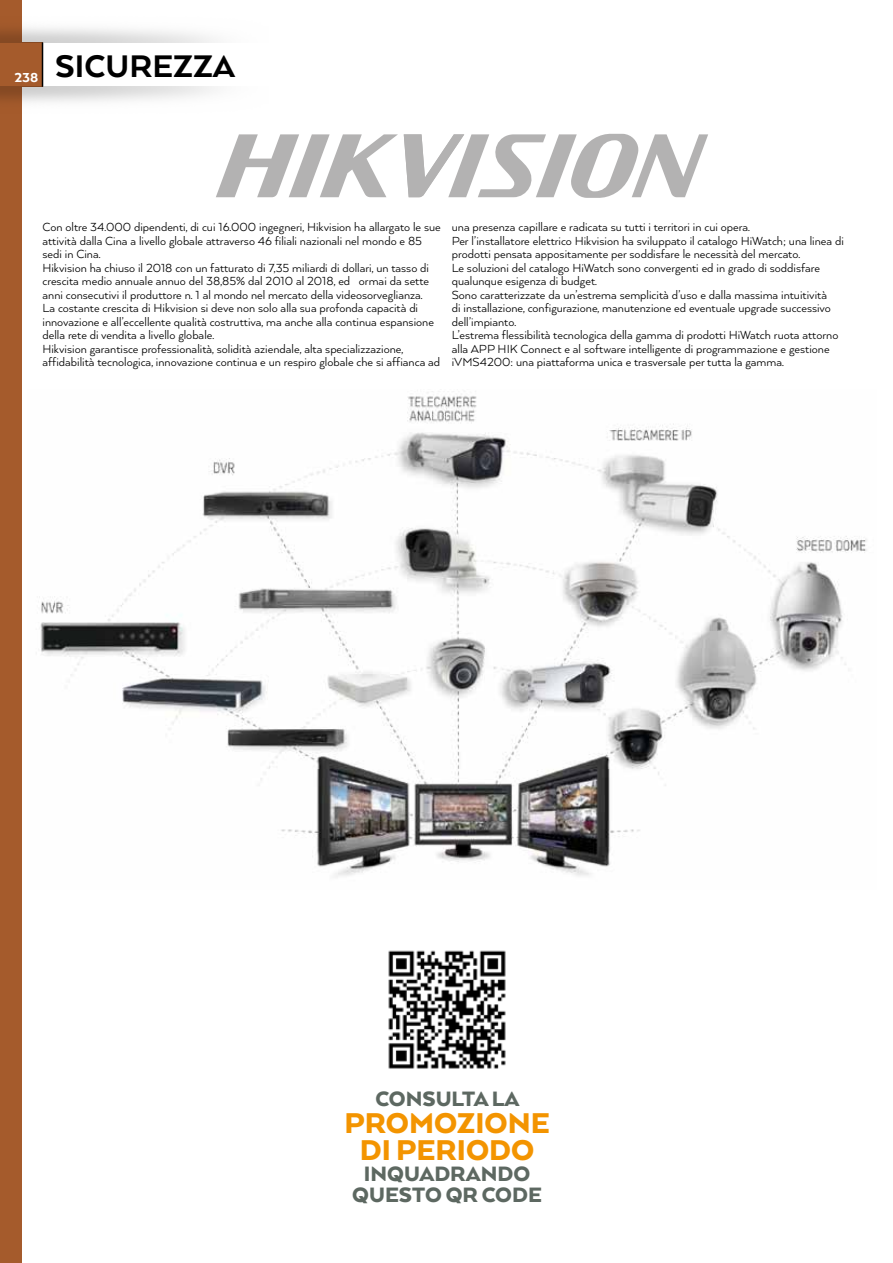
<style>
.page{position:relative;width:893px;height:1263px;background:#fff}
.page>*{position:absolute;margin:0;border:0;box-sizing:border-box;transform-origin:0 0}
.t1{font:800 36px "Arquitecta";color:#000}
.t2{font:900 33px/27px "Arquitecta";color:#f39400;text-align:center}
.t3{font:900 24px/21px "Arquitecta";color:#5d6861;text-align:center}
.t4{font:800 15px "Arquitecta";color:#fff}
.t5{font:13.5px/13.5px "Arquitecta";color:#000}
</style>
<div class="page">
<img style="left:40px;top:391px;width:827px;height:486px">
<div style="left:0;top:0;width:21px;height:1263px;background:#a55b2c"></div>
<svg style="left:216px;top:134px;width:182px;height:63px"></svg>
<svg style="left:404px;top:133px;width:304px;height:65px"></svg>
<img style="left:388px;top:950px;width:118px;height:119px">
<div style="left:0;top:43px;width:43px;height:44px;background:#a55b2c"></div>
<img style="left:0;top:13px;width:215px;height:30px">
<hr style="left:42px;top:43px;width:1px;height:44px;background:#000">
<img style="left:0;top:87px;width:215px;height:29px">
<p class="t4" style="left:14px;top:68px;width:25px">238</p>
<h1 class="t1" style="left:55px;top:43px;width:181px">SICUREZZA</h1>
<p class="t5" style="left:43px;top:220px;width:400px">Con oltre 34.000 dipendenti, di cui 16.000 ingegneri, Hikvision ha allargato le sue attività dalla Cina a livello globale attraverso 46 filiali nazionali nel mondo e 85 sedi in Cina.<br>Hikvision ha chiuso il 2018 con un fatturato di 7,35 miliardi di dollari, un tasso di crescita medio annuale annuo del 38,85% dal 2010 al 2018, ed ormai da sette anni consecutivi il produttore n. 1 al mondo nel mercato della videosorveglianza.<br>La costante crescita di Hikvision si deve non solo alla sua profonda capacità di innovazione e all’eccellente qualità costruttiva, ma anche alla continua espansione della rete di vendita a livello globale.<br>Hikvision garantisce professionalità, solidità aziendale, alta specializzazione, affidabilità tecnologica, innovazione continua e un respiro globale che si affianca ad</p>
<p class="t5" style="left:452px;top:220px;width:394px">una presenza capillare e radicata su tutti i territori in cui opera.<br>Per l’installatore elettrico Hikvision ha sviluppato il catalogo HiWatch; una linea di prodotti pensata appositamente per soddisfare le necessità del mercato.<br>Le soluzioni del catalogo HiWatch sono convergenti ed in grado di soddisfare qualunque esigenza di budget.<br>Sono caratterizzate da un’estrema semplicità d’uso e dalla massima intuitività<br>di installazione, configurazione, manutenzione ed eventuale upgrade successivo dell’impianto.<br>L’estrema flessibilità tecnologica della gamma di prodotti HiWatch ruota attorno alla APP HIK Connect e al software intelligente di programmazione e gestione iVMS4200: una piattaforma unica e trasversale per tutta la gamma.</p>
<h3 class="t3" style="left:375px;top:1088px;width:146px">CONSULTA LA</h3>
<h2 class="t2" style="left:344px;top:1109px;width:207px">PROMOZIONE<br>DI PERIODO</h2>
<h3 class="t3" style="left:352px;top:1163px;width:191px">INQUADRANDO<br>QUESTO QR CODE</h3>
</div>
